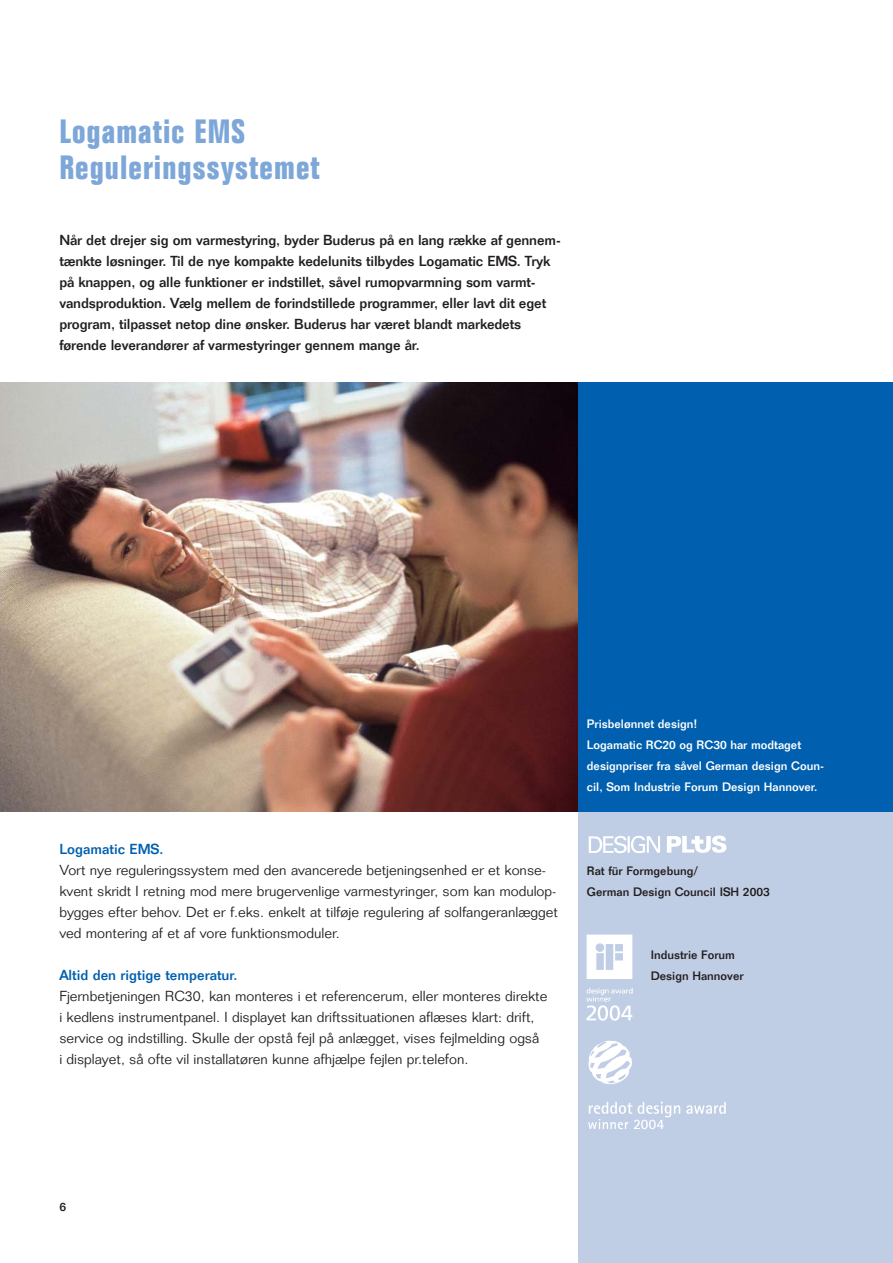
<style>
.page{position:relative;width:893px;height:1263px;background:#fff}
.page>*{position:absolute;margin:0;border:0;box-sizing:border-box;transform-origin:0 0}
.t1{font:700 condensed 33px/36px "Folio";letter-spacing:.035em;color:#7da7d8}
.t2{font:300 14.25px/21px "Folio";color:#231f20}
.t3{font:500 14.25px/21px "Folio";letter-spacing:-.01em;color:#231f20}
.t4{font:500 14.25px "Folio";color:#0060af}
.t5{font:500 12px/21px "Folio";color:#fff}
.t6{font:500 12px/21px "Folio";color:#231f20}
</style>
<div class="page">
<img style="left:0;top:383px;width:578px;height:429px">
<div style="left:578px;top:812px;width:314px;height:451px;background:#c0cee5"></div>
<div style="left:578px;top:383px;width:314px;height:429px;background:#0060af"></div>
<img style="left:587px;top:935px;width:45px;height:86px">
<svg style="left:588px;top:1041px;width:44px;height:43px"></svg>
<svg style="left:588px;top:1102px;width:92px;height:27px"></svg>
<svg style="left:686px;top:1102px;width:39px;height:12px"></svg>
<svg style="left:667px;top:835px;width:59px;height:18px"></svg>
<svg style="left:588px;top:836px;width:72px;height:18px"></svg>
<h1 class="t1" style="left:59px;top:116px;width:262px">Logamatic EMS<br>Reguleringssystemet</h1>
<p class="t3" style="left:59px;top:231px;width:503px">Når det drejer sig om varmestyring, byder Buderus på en lang række af gennem&shy;tænkte løsninger. Til de nye kompakte kedelunits tilbydes Logamatic EMS. Tryk på knappen, og alle funktioner er indstillet, såvel rumopvarmning som varmt&shy;vandsproduktion. Vælg mellem de forindstillede programmer, eller lavt dit eget program, tilpasset netop dine ønsker. Buderus har været blandt markedets førende leverandører af varmestyringer gennem mange år.</p>
<p class="t4" style="left:59px;top:844px;width:106px">Logamatic EMS.</p>
<p class="t2" style="left:59px;top:861px;width:500px">Vort nye reguleringssystem med den avancerede betjeningsenhed er et konse&shy;kvent skridt I retning mod mere brugervenlige varmestyringer, som kan modulop&shy;bygges efter behov. Det er f.eks. enkelt at tilføje regulering af solfangeranlægget ved montering af et af vore funktionsmoduler.</p>
<p class="t4" style="left:59px;top:970px;width:180px">Altid den rigtige temperatur.</p>
<p class="t2" style="left:59px;top:987px;width:489px">Fjernbetjeningen RC30, kan monteres i et referencerum, eller monteres direkte i kedlens instrumentpanel. I displayet kan driftssituationen aflæses klart: drift, service og indstilling. Skulle der opstå fejl på anlægget, vises fejlmelding også<br>i displayet, så ofte vil installatøren kunne afhjælpe fejlen pr.telefon.</p>
<p class="t5" style="left:587px;top:714px;width:239px">Prisbelønnet design!<br>Logamatic RC20 og RC30 har modtaget designpriser fra såvel German design Coun&shy;cil, Som Industrie Forum Design Hannover.</p>
<p class="t6" style="left:587px;top:861px;width:184px">Rat für Formgebung/<br>German Design Council ISH 2003</p>
<p class="t6" style="left:650px;top:945px;width:95px">Industrie Forum<br>Design Hannover</p>
<p class="t6" style="left:59px;top:1197px;width:8px">6</p>
</div>
